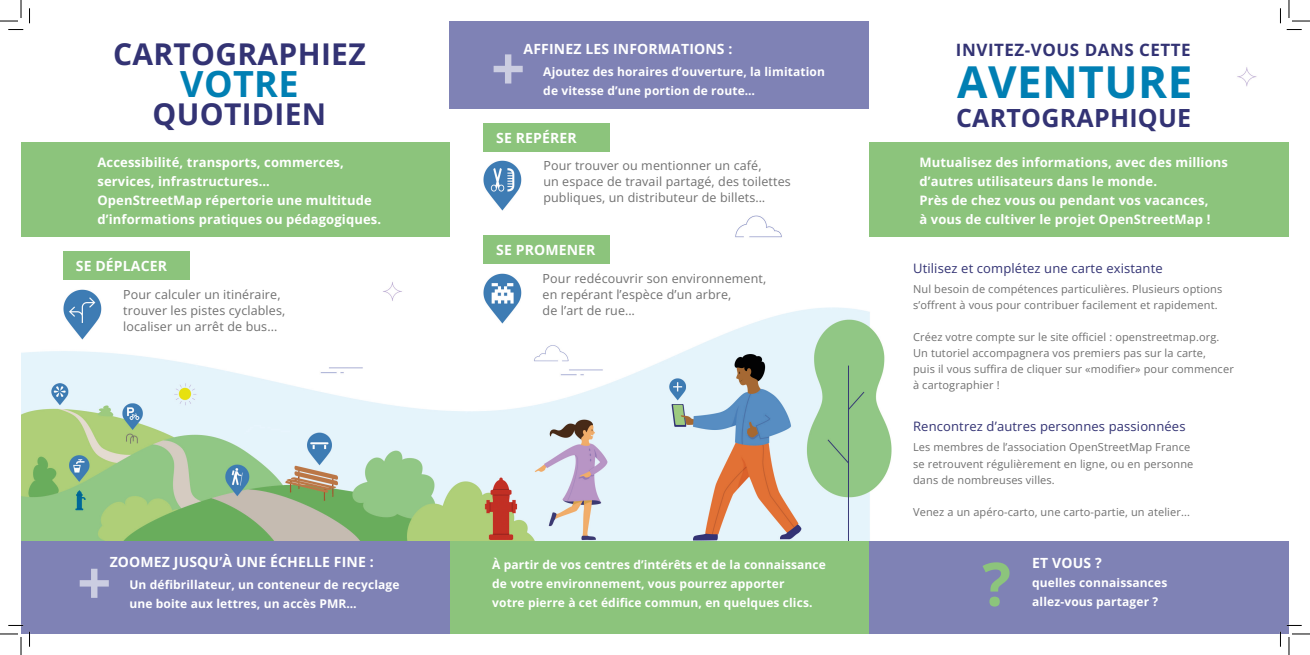
<style>
.page{position:relative;width:1310px;height:655px;background:#fff}
.page>*{position:absolute;margin:0;border:0;box-sizing:border-box;transform-origin:0 0}
.t1{font:700 60px "Noto Sans";color:#fff}
.t2{font:700 60px "Noto Sans";color:#8cc47c}
.t3{font:44px "Open Sans";letter-spacing:.01em;color:#007fb3}
.t4{font:36px "Open Sans";letter-spacing:.01em;color:#007fb3}
.t5{font:30px "Open Sans";letter-spacing:.01em;color:#333374}
.t6{font:25px "Open Sans";letter-spacing:.01em;color:#333374}
.t7{font:17px "Open Sans";letter-spacing:.03em;color:#333374}
.t8{font:14px "Open Sans";letter-spacing:.01em;color:#fff}
.t9{font:13px/19px "Open Sans";letter-spacing:.01em;color:#fff}
.t10{font:13px "Open Sans";letter-spacing:.01em;color:#333374}
.t11{font:12.5px "Open Sans";letter-spacing:.01em;color:#707070}
.t12{font:12px "Open Sans";letter-spacing:.01em;color:#fff}
.t13{font:11px/16px "Open Sans";letter-spacing:.01em;color:#707070}
</style>
<div class="page">
<img style="left:21px;top:21px;width:1267px;height:519px">
<div style="left:449px;top:540px;width:420px;height:93px;background:#8cc47c"></div>
<div style="left:869px;top:540px;width:419px;height:93px;background:#7f82b5"></div>
<div style="left:64px;top:251px;width:126px;height:29px;background:#8cc47c"></div>
<div style="left:483px;top:235px;width:126px;height:29px;background:#8cc47c"></div>
<div style="left:483px;top:123px;width:126px;height:28px;background:#8cc47c"></div>
<div style="left:449px;top:21px;width:420px;height:87px;background:#7f82b5"></div>
<div style="left:869px;top:142px;width:419px;height:94px;background:#8cc47c"></div>
<div style="left:21px;top:540px;width:428px;height:93px;background:#7f82b5"></div>
<div style="left:21px;top:142px;width:428px;height:94px;background:#8cc47c"></div>
<img style="left:483px;top:160px;width:38px;height:50px">
<img style="left:64px;top:289px;width:38px;height:50px">
<img style="left:483px;top:273px;width:38px;height:50px">
<svg style="left:8px;top:29px;width:15px;height:1px"></svg>
<svg style="left:1286px;top:29px;width:15px;height:1px"></svg>
<svg style="left:8px;top:624px;width:15px;height:2px"></svg>
<svg style="left:1286px;top:624px;width:15px;height:2px"></svg>
<svg style="left:29px;top:8px;width:1px;height:15px"></svg>
<svg style="left:29px;top:631px;width:1px;height:15px"></svg>
<svg style="left:0;top:0;width:22px;height:22px"></svg>
<svg style="left:0;top:633px;width:22px;height:21px"></svg>
<svg style="left:1287px;top:0;width:22px;height:22px"></svg>
<svg style="left:1287px;top:633px;width:22px;height:21px"></svg>
<p class="t5" style="left:113px;top:34px;width:254px">CARTOGRAPHIEZ</p>
<p class="t4" style="left:180px;top:60px;width:120px">VOTRE</p>
<p class="t5" style="left:153px;top:94px;width:175px">QUOTIDIEN</p>
<p class="t9" style="left:97px;top:152px;width:248px">Accessibilité, transports, commerces,</p>
<p class="t9" style="left:97px;top:171px;width:174px">services, infrastructures…</p>
<p class="t9" style="left:97px;top:190px;width:276px">OpenStreetMap répertorie une multitude</p>
<p class="t9" style="left:97px;top:209px;width:285px">d’informations pratiques ou pédagogiques.</p>
<p class="t8" style="left:76px;top:256px;width:93px">SE DÉPLACER</p>
<p class="t11" style="left:123px;top:286px;width:159px">Pour calculer un itinéraire,</p>
<p class="t11" style="left:123px;top:302px;width:164px">trouver les pistes cyclables,</p>
<p class="t11" style="left:123px;top:318px;width:156px">localiser un arrêt de bus...</p>
<p class="t8" style="left:110px;top:552px;width:265px">ZOOMEZ JUSQU’À UNE ÉCHELLE FINE :</p>
<p class="t12" style="left:129px;top:575px;width:271px">Un défibrillateur, un conteneur de recyclage</p>
<h1 class="t1" style="left:77px;top:540px;width:36px">+</h1>
<p class="t12" style="left:129px;top:594px;width:229px">une boite aux lettres, un accès PMR…</p>
<p class="t8" style="left:523px;top:39px;width:210px">AFFINEZ LES INFORMATIONS :</p>
<p class="t12" style="left:543px;top:64px;width:283px">Ajoutez des horaires d’ouverture, la limitation</p>
<h1 class="t1" style="left:491px;top:26px;width:36px">+</h1>
<p class="t12" style="left:543px;top:83px;width:213px">de vitesse d’une portion de route…</p>
<p class="t8" style="left:496px;top:128px;width:82px">SE REPÉRER</p>
<p class="t11" style="left:543px;top:157px;width:220px">Pour trouver ou mentionner un café,</p>
<p class="t11" style="left:543px;top:173px;width:249px">un espace de travail partagé, des toilettes</p>
<p class="t11" style="left:543px;top:189px;width:223px">publiques, un distributeur de billets…</p>
<p class="t8" style="left:496px;top:240px;width:101px">SE PROMENER</p>
<p class="t11" style="left:542px;top:269px;width:225px">Pour redécouvrir son environnement,</p>
<p class="t11" style="left:542px;top:285px;width:190px">en repérant l’espèce d’un arbre,</p>
<p class="t11" style="left:542px;top:301px;width:94px">de l’art de rue…</p>
<p class="t12" style="left:492px;top:555px;width:335px">À partir de vos centres d’intérêts et de la connaissance</p>
<p class="t12" style="left:492px;top:574px;width:294px">de votre environnement, vous pourrez apporter</p>
<p class="t12" style="left:492px;top:593px;width:322px">votre pierre à cet édifice commun, en quelques clics.</p>
<p class="t7" style="left:955px;top:38px;width:236px">INVITEZ-VOUS DANS CETTE</p>
<p class="t3" style="left:957px;top:52px;width:236px">AVENTURE</p>
<p class="t6" style="left:955px;top:100px;width:237px">CARTOGRAPHIQUE</p>
<p class="t9" style="left:919px;top:152px;width:310px">Mutualisez des informations, avec des millions d’autres utilisateurs dans le monde.</p>
<p class="t9" style="left:919px;top:190px;width:290px">Près de chez vous ou pendant vos vacances,</p>
<p class="t9" style="left:919px;top:209px;width:292px">à vous de cultiver le projet OpenStreetMap !</p>
<p class="t10" style="left:912px;top:259px;width:251px">Utilisez et complétez une carte existante</p>
<p class="t13" style="left:912px;top:281px;width:310px">Nul besoin de compétences particulières. Plusieurs options s’offrent à vous pour contribuer facilement et rapidement.</p>
<p class="t13" style="left:912px;top:329px;width:308px">Créez votre compte sur le site officiel : openstreetmap.org.<br>Un tutoriel accompagnera vos premiers pas sur la carte,</p>
<p class="t13" style="left:912px;top:361px;width:322px">puis il vous suffira de cliquer sur «modifier» pour commencer à cartographier !</p>
<p class="t10" style="left:912px;top:417px;width:274px">Rencontrez d’autres personnes passionnées</p>
<p class="t13" style="left:912px;top:439px;width:279px">Les membres de l’association OpenStreetMap France</p>
<p class="t13" style="left:912px;top:455px;width:282px">se retrouvent régulièrement en ligne, ou en personne dans de nombreuses villes.</p>
<p class="t13" style="left:912px;top:503px;width:278px">Venez a un apéro-carto, une carto-partie, un atelier...</p>
<p class="t2" style="left:982px;top:541px;width:30px">?</p>
<p class="t8" style="left:1032px;top:553px;width:71px">ET VOUS ?</p>
<p class="t12" style="left:1032px;top:574px;width:137px">quelles connaissances</p>
<p class="t12" style="left:1032px;top:593px;width:127px">allez-vous partager ?</p>
</div>
